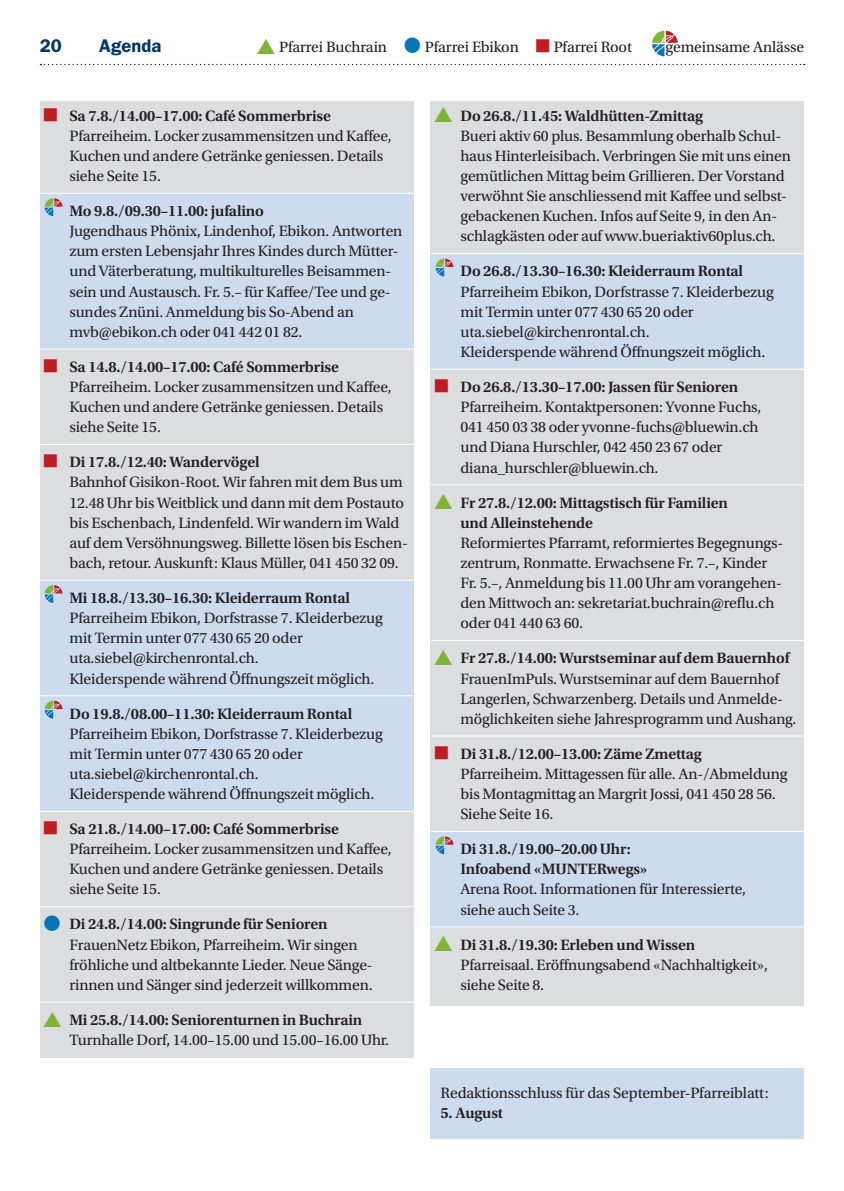
<style>
.page{position:relative;width:844px;height:1191px;background:#fff}
.page>*{position:absolute;margin:0;border:0;box-sizing:border-box;transform-origin:0 0}
.t1{font:600 18.38px "ITC Franklin Gothic Std";letter-spacing:.005em;color:#003667}
.t2{font:15.75px/20.1px "Utopia Std";letter-spacing:-.01em;color:#231f20}
.t3{font:600 15.75px/20.1px "Utopia Std";letter-spacing:-.01em;color:#231f20}
.s1{color:#0a74b6}
.s2{color:#be1e23}
</style>
<div class="page">
<svg style="left:40px;top:64px;width:764px;height:1px"></svg>
<svg style="left:652px;top:31px;width:25px;height:25px"></svg>
<div style="left:40px;top:101px;width:373px;height:294px;background:#dcdddf"></div>
<div style="left:430px;top:101px;width:374px;height:156px;background:#dcdddf"></div>
<div style="left:40px;top:109px;width:373px;height:949px;background:#dcdddf"></div>
<div style="left:40px;top:194px;width:373px;height:37px;background:#cddbef"></div>
<hr style="left:40px;top:193px;width:373px;height:1px;background:#fff">
<div style="left:40px;top:215px;width:373px;height:134px;background:#cddbef"></div>
<hr style="left:40px;top:349px;width:373px;height:1px;background:#fff">
<hr style="left:40px;top:444px;width:373px;height:1px;background:#fff">
<div style="left:40px;top:580px;width:373px;height:38px;background:#cddbef"></div>
<hr style="left:40px;top:580px;width:373px;height:1px;background:#fff">
<div style="left:40px;top:601px;width:373px;height:54px;background:#cddbef"></div>
<div style="left:40px;top:642px;width:373px;height:53px;background:#cddbef"></div>
<div style="left:40px;top:696px;width:373px;height:37px;background:#cddbef"></div>
<hr style="left:40px;top:695px;width:373px;height:1px;background:#fff">
<div style="left:40px;top:717px;width:373px;height:54px;background:#cddbef"></div>
<div style="left:40px;top:757px;width:373px;height:54px;background:#cddbef"></div>
<hr style="left:40px;top:811px;width:373px;height:1px;background:#fff">
<hr style="left:40px;top:906px;width:373px;height:1px;background:#fff">
<hr style="left:40px;top:1001px;width:373px;height:1px;background:#fff">
<svg style="left:45px;top:198px;width:18px;height:18px"></svg>
<svg style="left:45px;top:585px;width:18px;height:18px"></svg>
<svg style="left:45px;top:700px;width:18px;height:18px"></svg>
<div style="left:430px;top:109px;width:374px;height:897px;background:#dcdddf"></div>
<div style="left:430px;top:254px;width:374px;height:38px;background:#cddbef"></div>
<hr style="left:430px;top:253px;width:374px;height:1px;background:#fff">
<div style="left:430px;top:275px;width:374px;height:54px;background:#cddbef"></div>
<div style="left:430px;top:315px;width:374px;height:54px;background:#cddbef"></div>
<hr style="left:430px;top:369px;width:374px;height:1px;background:#fff">
<hr style="left:430px;top:484px;width:374px;height:1px;background:#fff">
<hr style="left:430px;top:640px;width:374px;height:1px;background:#fff">
<hr style="left:430px;top:735px;width:374px;height:1px;background:#fff">
<div style="left:430px;top:832px;width:374px;height:57px;background:#cddbef"></div>
<hr style="left:430px;top:831px;width:374px;height:1px;background:#fff">
<div style="left:430px;top:873px;width:374px;height:33px;background:#cddbef"></div>
<div style="left:430px;top:893px;width:374px;height:33px;background:#cddbef"></div>
<hr style="left:430px;top:926px;width:374px;height:1px;background:#fff">
<svg style="left:435px;top:258px;width:18px;height:18px"></svg>
<svg style="left:435px;top:836px;width:18px;height:18px"></svg>
<div style="left:430px;top:1067px;width:374px;height:71px;background:#cddbef"></div>
<p class="t1" style="left:40px;top:35px;width:24px">20</p>
<p class="t1" style="left:99px;top:35px;width:64px">Agenda</p>
<p class="t2" style="left:279px;top:37px;width:354px">Pfarrei Buchrain <span class="s1">●</span> Pfarrei Ebikon <span class="s2">■</span> Pfarrei Root</p>
<p class="t2" style="left:665px;top:37px;width:140px">gemeinsame Anlässe</p>
<p class="t3" style="left:69px;top:106px;width:263px">Sa 7.8./14.00–17.00: Café Sommerbrise</p>
<p class="t2" style="left:69px;top:126px;width:323px">Pfarreiheim. Locker zusammensitzen und Kaffee,<br>Kuchen und andere Getränke geniessen. Details siehe Seite 15.</p>
<p class="t3" style="left:69px;top:201px;width:196px">Mo 9.8./09.30–11.00: jufalino</p>
<p class="t2" style="left:69px;top:221px;width:334px">Jugendhaus Phönix, Lindenhof, Ebikon. Antworten zum ersten Lebensjahr Ihres Kindes durch Mütter&shy;und Väterberatung, multikulturelles Beisammen&shy;sein und Austausch. Fr. 5.– für Kaffee/Tee und ge&shy;sundes Znüni. Anmeldung bis So-Abend an mvb@ebikon.ch oder 041 442 01 82.</p>
<p class="t3" style="left:69px;top:357px;width:271px">Sa 14.8./14.00–17.00: Café Sommerbrise</p>
<p class="t2" style="left:69px;top:377px;width:323px">Pfarreiheim. Locker zusammensitzen und Kaffee,<br>Kuchen und andere Getränke geniessen. Details siehe Seite 15.</p>
<p class="t3" style="left:69px;top:452px;width:192px">Di 17.8./12.40: Wandervögel</p>
<p class="t2" style="left:69px;top:472px;width:340px">Bahnhof Gisikon-Root. Wir fahren mit dem Bus um 12.48 Uhr bis Weitblick und dann mit dem Postauto bis Eschenbach, Lindenfeld. Wir wandern im Wald auf dem Versöhnungsweg. Billette lösen bis Eschen&shy;bach, retour. Auskunft: Klaus Müller, 041 450 32 09.</p>
<p class="t3" style="left:69px;top:588px;width:282px">Mi 18.8./13.30–16.30: Kleiderraum Rontal</p>
<p class="t2" style="left:69px;top:608px;width:315px">Pfarreiheim Ebikon, Dorfstrasse 7. Kleiderbezug mit Termin unter 077 430 65 20 oder uta.siebel@kirchenrontal.ch.<br>Kleiderspende während Öffnungszeit möglich.</p>
<p class="t3" style="left:69px;top:703px;width:284px">Do 19.8./08.00–11.30: Kleiderraum Rontal</p>
<p class="t2" style="left:69px;top:724px;width:315px">Pfarreiheim Ebikon, Dorfstrasse 7. Kleiderbezug mit Termin unter 077 430 65 20 oder uta.siebel@kirchenrontal.ch.<br>Kleiderspende während Öffnungszeit möglich.</p>
<p class="t3" style="left:69px;top:819px;width:271px">Sa 21.8./14.00–17.00: Café Sommerbrise</p>
<p class="t2" style="left:69px;top:839px;width:323px">Pfarreiheim. Locker zusammensitzen und Kaffee,<br>Kuchen und andere Getränke geniessen. Details siehe Seite 15.</p>
<p class="t3" style="left:69px;top:914px;width:259px">Di 24.8./14.00: Singrunde für Senioren</p>
<p class="t2" style="left:69px;top:934px;width:304px">FrauenNetz Ebikon, Pfarreiheim. Wir singen fröhliche und altbekannte Lieder. Neue Sänge&shy;rinnen und Sänger sind jederzeit willkommen.</p>
<p class="t3" style="left:69px;top:1010px;width:294px">Mi 25.8./14.00: Seniorenturnen in Buchrain</p>
<p class="t2" style="left:69px;top:1030px;width:321px">Turnhalle Dorf, 14.00–15.00 und 15.00–16.00 Uhr.</p>
<p class="t3" style="left:460px;top:106px;width:244px">Do 26.8./11.45: Waldhütten-Zmittag</p>
<p class="t2" style="left:460px;top:126px;width:332px">Bueri aktiv 60 plus. Besammlung oberhalb Schul&shy;haus Hinterleisibach. Verbringen Sie mit uns einen gemütlichen Mittag beim Grillieren. Der Vorstand verwöhnt Sie anschliessend mit Kaffee und selbst&shy;gebackenen Kuchen. Infos auf Seite 9, in den An&shy;schlagkästen oder auf www.bueriaktiv60plus.ch.</p>
<p class="t3" style="left:460px;top:261px;width:284px">Do 26.8./13.30–16.30: Kleiderraum Rontal</p>
<p class="t2" style="left:460px;top:282px;width:315px">Pfarreiheim Ebikon, Dorfstrasse 7. Kleiderbezug mit Termin unter 077 430 65 20 oder uta.siebel@kirchenrontal.ch.<br>Kleiderspende während Öffnungszeit möglich.</p>
<p class="t3" style="left:460px;top:377px;width:279px">Do 26.8./13.30–17.00: Jassen für Senioren</p>
<p class="t2" style="left:460px;top:397px;width:302px">Pfarreiheim. Kontaktpersonen: Yvonne Fuchs, 041 450 03 38 oder yvonne-fuchs@bluewin.ch und Diana Hurschler, 042 450 23 67 oder diana_hurschler@bluewin.ch.</p>
<p class="t3" style="left:460px;top:492px;width:269px">Fr 27.8./12.00: Mittagstisch für Familien und Alleinstehende</p>
<p class="t2" style="left:460px;top:533px;width:324px">Reformiertes Pfarramt, reformiertes Begegnungs&shy;zentrum, Ronmatte. Erwachsene Fr. 7.–, Kinder Fr. 5.–, Anmeldung bis 11.00 Uhr am vorangehen&shy;den Mittwoch an: sekretariat.buchrain@reflu.ch oder 041 440 63 60.</p>
<p class="t3" style="left:460px;top:648px;width:330px">Fr 27.8./14.00: Wurstseminar auf dem Bauernhof</p>
<p class="t2" style="left:460px;top:668px;width:337px">FrauenImPuls. Wurstseminar auf dem Bauernhof<br>Langerlen, Schwarzenberg. Details und Anmelde&shy;möglichkeiten siehe Jahresprogramm und Aushang.</p>
<p class="t3" style="left:460px;top:744px;width:243px">Di 31.8./12.00–13.00: Zäme Zmettag</p>
<p class="t2" style="left:460px;top:764px;width:328px">Pfarreiheim. Mittagessen für alle. An-/Abmeldung bis Montagmittag an Margrit Jossi, 041 450 28 56.<br>Siehe Seite 16.</p>
<p class="t3" style="left:460px;top:839px;width:189px">Di 31.8./19.00–20.00 Uhr:<br>Infoabend «MUNTERwegs»</p>
<p class="t2" style="left:460px;top:879px;width:287px">Arena Root. Informationen für Interessierte, siehe auch Seite 3.</p>
<p class="t3" style="left:460px;top:934px;width:236px">Di 31.8./19.30: Erleben und Wissen</p>
<p class="t2" style="left:460px;top:955px;width:309px">Pfarreisaal. Eröffnungsabend «Nachhaltigkeit», siehe Seite 8.</p>
<p class="t2" style="left:440px;top:1083px;width:329px">Redaktionsschluss für das September-Pfarreiblatt:</p>
<p class="t3" style="left:440px;top:1103px;width:64px">5. August</p>
</div>
